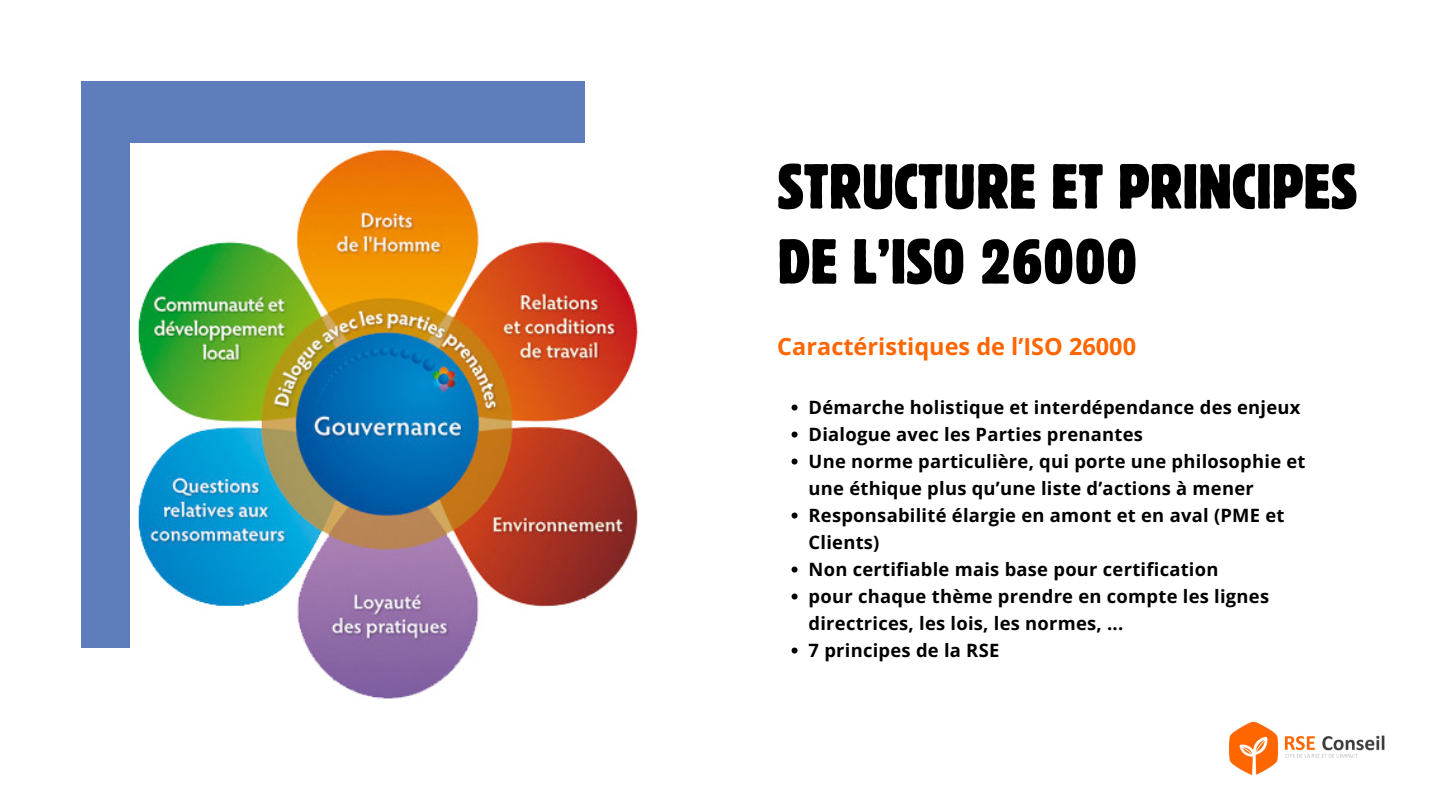
<style>
.page{position:relative;width:1440px;height:810px;background:#fff}
.page>*{position:absolute;margin:0;border:0;box-sizing:border-box;transform-origin:0 0}
.t1{font:condensed 63.1px/75px "Block W1 G";color:#000}
.t2{font:700 23.5px "Open Sans";color:#f60}
.t3{font:700 18.4px/27px "Open Sans";letter-spacing:.015em;color:#000}
</style>
<div class="page">
<img style="left:1229px;top:721px;width:156px;height:54px">
<div style="left:81px;top:81px;width:504px;height:567px;background:#5d7dbb"></div>
<img style="left:130px;top:143px;width:509px;height:556px">
<svg style="left:792px;top:405px;width:6px;height:6px"></svg>
<svg style="left:792px;top:432px;width:6px;height:6px"></svg>
<svg style="left:792px;top:459px;width:6px;height:6px"></svg>
<svg style="left:792px;top:513px;width:6px;height:6px"></svg>
<svg style="left:792px;top:567px;width:6px;height:6px"></svg>
<svg style="left:792px;top:594px;width:6px;height:6px"></svg>
<svg style="left:792px;top:648px;width:6px;height:6px"></svg>
<h2 class="t1" style="left:777px;top:148px;width:581px">STRUCTURE ET PRINCIPES<br>DE L’ISO 26000</h2>
<p class="t2" style="left:777px;top:330px;width:360px">Caractéristiques de l’ISO 26000</p>
<p class="t3" style="left:809px;top:393px;width:494px">Démarche holistique et interdépendance des enjeux</p>
<p class="t3" style="left:809px;top:420px;width:336px">Dialogue avec les Parties prenantes</p>
<p class="t3" style="left:809px;top:447px;width:499px">Une norme particulière, qui porte une philosophie et une éthique plus qu’une liste d’actions à mener</p>
<p class="t3" style="left:809px;top:501px;width:477px">Responsabilité élargie en amont et en aval (PME et<br>Clients)</p>
<p class="t3" style="left:809px;top:555px;width:412px">Non certifiable mais base pour certification</p>
<p class="t3" style="left:809px;top:582px;width:462px">pour chaque thème prendre en compte les lignes directrices, les lois, les normes, ...</p>
<p class="t3" style="left:809px;top:636px;width:192px">7 principes de la RSE</p>
</div>
